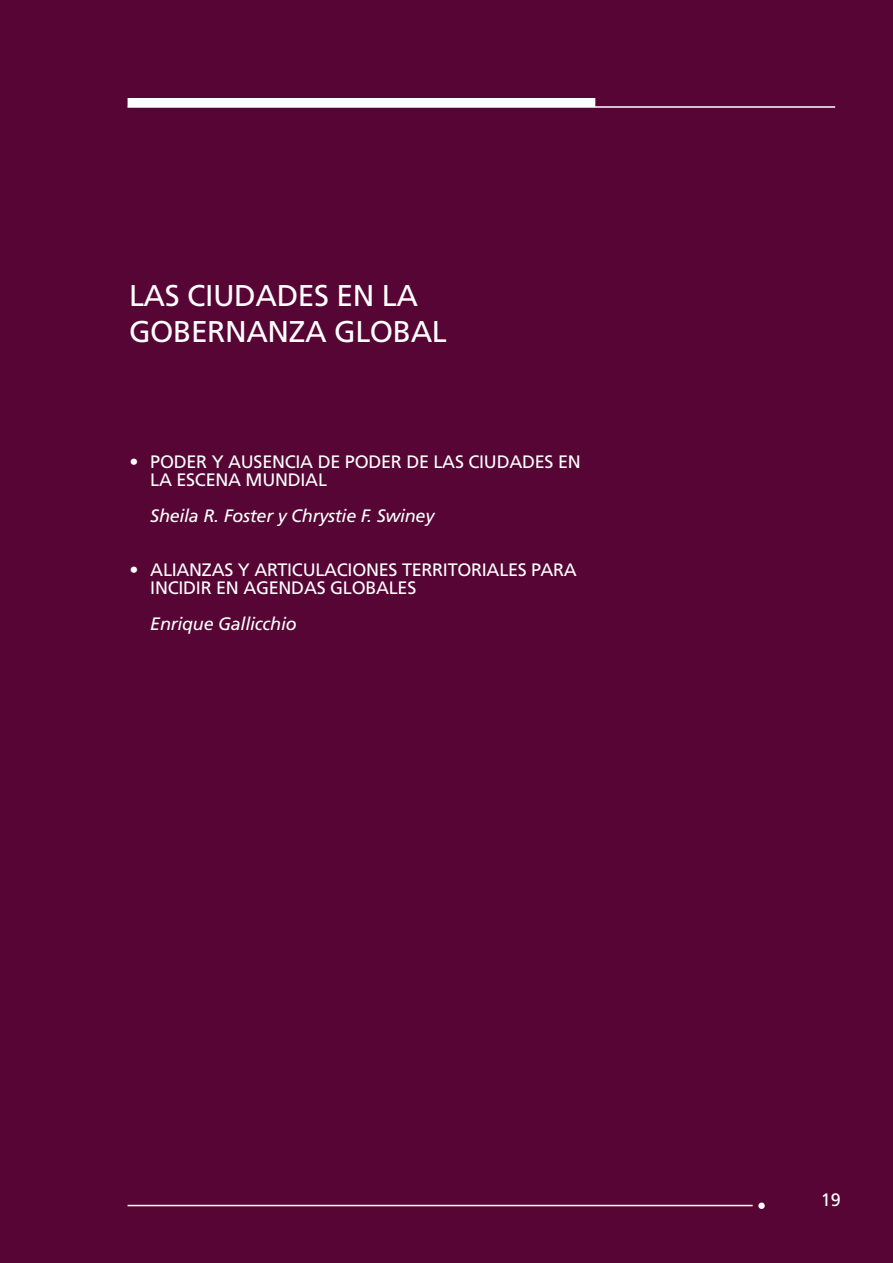
<style>
.page{position:relative;width:893px;height:1263px;background:#560534}
.page>*{position:absolute;margin:0;border:0;box-sizing:border-box;transform-origin:0 0}
.t1{font:30px/36px "Frutiger";letter-spacing:-.015em;color:#fff}
.t2{font:18px/18px "Frutiger";letter-spacing:-.015em;color:#fff}
.t3{font:italic 18px "Frutiger";letter-spacing:-.015em;color:#fff}
.s1{font-style:italic}
</style>
<div class="page">
<hr style="left:128px;top:106px;width:707px;height:2px;background:#fff">
<div style="left:128px;top:98px;width:467px;height:9px;background:#fff"></div>
<hr style="left:128px;top:1205px;width:625px;height:1px;background:#fff">
<div style="left:758px;top:1202px;width:7px;height:7px;background:#fff;border-radius:50%"></div>
<h1 class="t1" style="left:129px;top:277px;width:319px">LAS CIUDADES EN LA<br>GOBERNANZA GLOBAL</h1>
<p class="t2" style="left:150px;top:453px;width:432px;text-indent:-21px"><span class="s1">•</span> PODER Y AUSENCIA DE PODER DE LAS CIUDADES EN<br>LA ESCENA MUNDIAL</p>
<p class="t3" style="left:150px;top:505px;width:286px">Sheila R. Foster y Chrystie F. Swiney</p>
<p class="t2" style="left:150px;top:561px;width:428px;text-indent:-21px"><span class="s1">•</span> ALIANZAS Y ARTICULACIONES TERRITORIALES PARA<br>INCIDIR EN AGENDAS GLOBALES</p>
<p class="t3" style="left:150px;top:613px;width:148px">Enrique Gallicchio</p>
<p class="t2" style="left:821px;top:1191px;width:22px">19</p>
</div>
